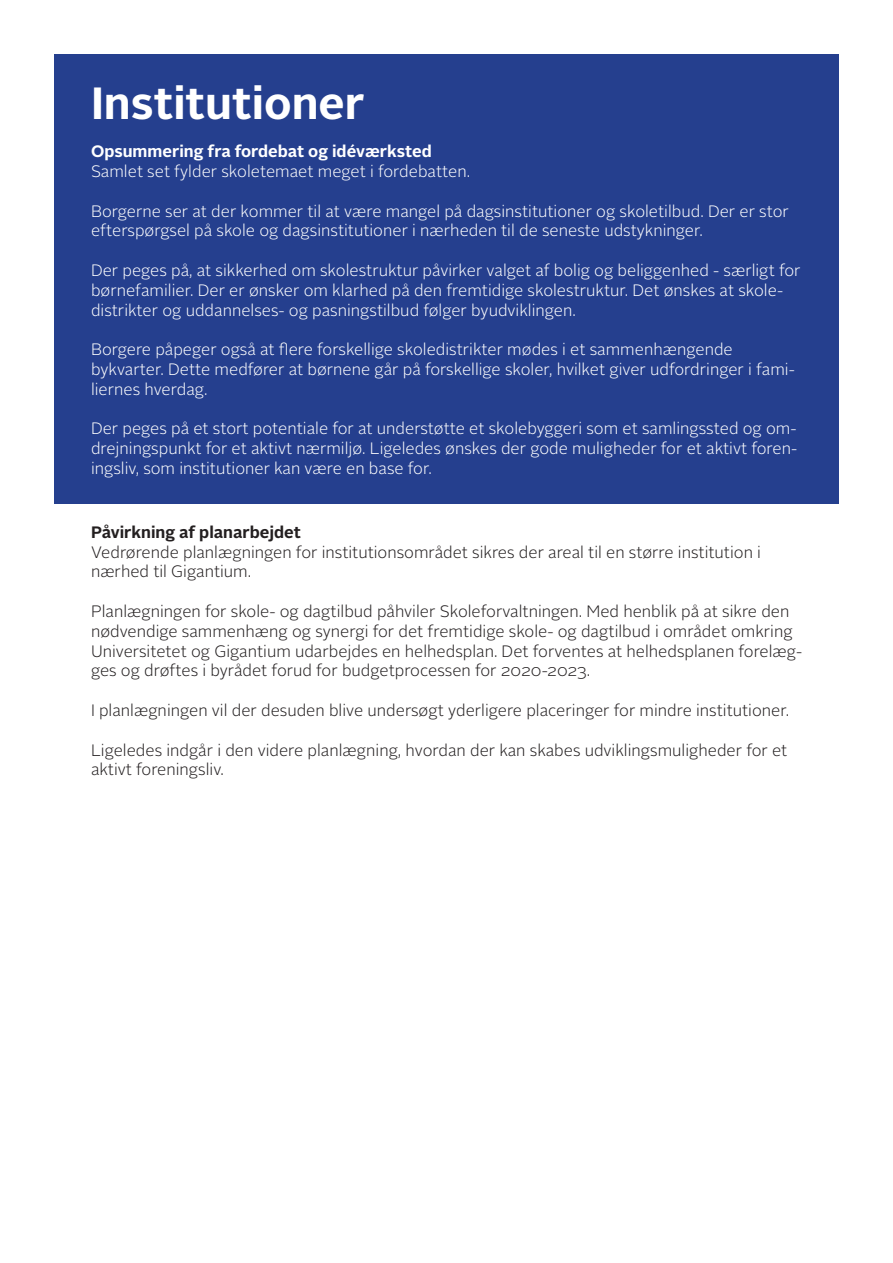
<style>
.page{position:relative;width:893px;height:1263px;background:#fff}
.page>*{position:absolute;margin:0;border:0;box-sizing:border-box;transform-origin:0 0}
.t1{font:700 45px "Alright Sans";color:#fff}
.t2{font:300 16.5px/19.8px "Alright Sans";color:#fff}
.t3{font:300 16.5px/19.8px "Alright Sans";color:#231f20}
.t4{font:700 16.5px "Alright Sans";color:#fff}
.t5{font:700 16.5px "Alright Sans";color:#231f20}
</style>
<div class="page">
<div style="left:54px;top:54px;width:785px;height:450px;background:#253f8e"></div>
<p class="t1" style="left:91px;top:72px;width:275px">Institutioner</p>
<p class="t4" style="left:91px;top:140px;width:342px">Opsummering fra fordebat og idéværksted</p>
<p class="t2" style="left:91px;top:162px;width:381px">Samlet set fylder skoletemaet meget i fordebatten.</p>
<p class="t2" style="left:91px;top:201px;width:699px">Borgerne ser at der kommer til at være mangel på dagsinstitutioner og skoletilbud. Der er stor efterspørgsel på skole og dagsinstitutioner i nærheden til de seneste udstykninger.</p>
<p class="t2" style="left:91px;top:261px;width:711px">Der peges på, at sikkerhed om skolestruktur påvirker valget af bolig og beliggenhed - særligt for børnefamilier. Der er ønsker om klarhed på den fremtidige skolestruktur. Det ønskes at skole&shy;distrikter og uddannelses- og pasningstilbud følger byudviklingen.</p>
<p class="t2" style="left:91px;top:340px;width:705px">Borgere påpeger også at flere forskellige skoledistrikter mødes i et sammenhængende bykvarter. Dette medfører at børnene går på forskellige skoler, hvilket giver udfordringer i fami&shy;liernes hverdag.</p>
<p class="t2" style="left:91px;top:419px;width:708px;text-align:justify">Der peges på et stort potentiale for at understøtte et skolebyggeri som et samlingssted og om&shy;drejningspunkt for et aktivt nærmiljø. Ligeledes ønskes der gode muligheder for et aktivt foren&shy;ingsliv, som institutioner kan være en base for.</p>
<p class="t5" style="left:91px;top:520px;width:211px">Påvirkning af planarbejdet</p>
<p class="t3" style="left:91px;top:542px;width:672px">Vedrørende planlægningen for institutionsområdet sikres der areal til en større institution i nærhed til Gigantium.</p>
<p class="t3" style="left:91px;top:602px;width:713px">Planlægningen for skole- og dagtilbud påhviler Skoleforvaltningen. Med henblik på at sikre den nødvendige sammenhæng og synergi for det fremtidige skole- og dagtilbud i området omkring Universitetet og Gigantium udarbejdes en helhedsplan. Det forventes at helhedsplanen forelæg&shy;ges og drøftes i byrådet forud for budgetprocessen for 2020-2023.</p>
<p class="t3" style="left:91px;top:701px;width:700px">I planlægningen vil der desuden blive undersøgt yderligere placeringer for mindre institutioner.</p>
<p class="t3" style="left:91px;top:740px;width:698px">Ligeledes indgår i den videre planlægning, hvordan der kan skabes udviklingsmuligheder for et aktivt foreningsliv.</p>
</div>
